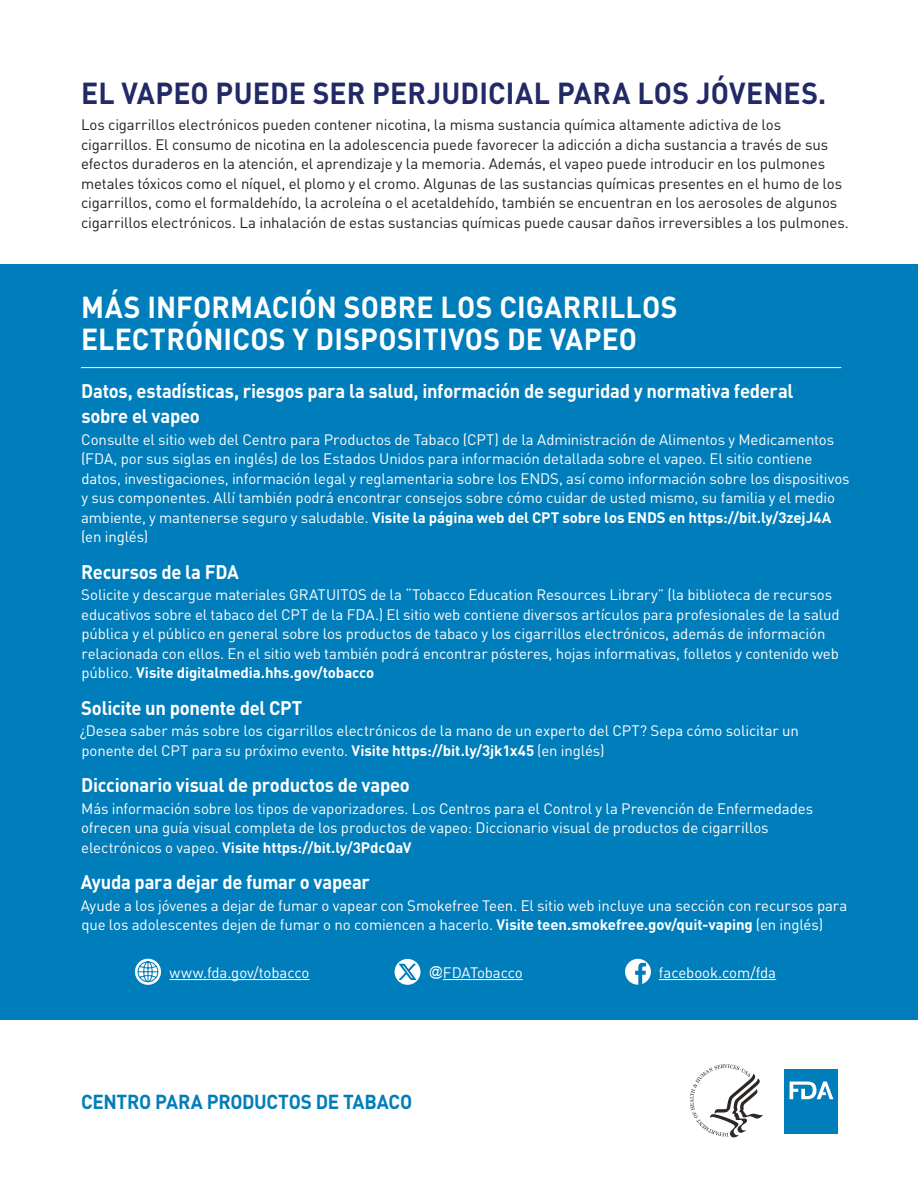
<style>
.page{position:relative;width:918px;height:1188px;background:#fff}
.page>*{position:absolute;margin:0;border:0;box-sizing:border-box;transform-origin:0 0}
.t1{font:700 30px/31.5px "DIN Pro";letter-spacing:.005em;color:#fff;scale:.94 1}
.t2{font:700 30px "DIN Pro";letter-spacing:.005em;color:#212a67;scale:.94 1}
.t3{font:700 19.95px "DIN Pro";letter-spacing:-.015em;color:#007dbb;scale:.94 1}
.t4{font:700 19.5px/25.5px "DIN Pro";letter-spacing:-.015em;color:#fff;scale:.94 1}
.t5{font:15px/19.5px "DIN Pro";letter-spacing:-.01em;color:#fff}
.t6{font:15px/19.5px "DIN Pro";letter-spacing:-.01em;color:#231f20}
.s1{font-weight:700}
.s2{font-family:"Arial";font-size:13.5px}
</style>
<div class="page">
<div style="left:0;top:264px;width:918px;height:756px;background:#007dbb"></div>
<div style="left:784px;top:1069px;width:54px;height:64px;background:#007dbb"></div>
<svg style="left:790px;top:1082px;width:43px;height:17px"></svg>
<svg style="left:690px;top:1064px;width:73px;height:74px"></svg>
<hr style="left:81px;top:367px;width:760px;height:1px;background:#fff">
<hr style="left:170px;top:979px;width:140px;height:1px;background:#fff">
<svg style="left:625px;top:959px;width:26px;height:26px"></svg>
<svg style="left:135px;top:959px;width:26px;height:26px"></svg>
<svg style="left:137px;top:961px;width:22px;height:21px"></svg>
<hr style="left:443px;top:979px;width:80px;height:1px;background:#fff">
<hr style="left:659px;top:979px;width:117px;height:1px;background:#fff">
<div style="left:395px;top:959px;width:25px;height:26px;background:#fff;border-radius:50%"></div>
<svg style="left:399px;top:964px;width:17px;height:16px"></svg>
<h3 class="t2" style="left:81px;top:68px;width:794px">EL VAPEO PUEDE SER PERJUDICIAL PARA LOS JÓVENES.</h3>
<p class="t6" style="left:81px;top:114px;width:769px">Los cigarrillos electrónicos pueden contener nicotina, la misma sustancia química altamente adictiva de los cigarrillos. El consumo de nicotina en la adolescencia puede favorecer la adicción a dicha sustancia a través de sus efectos duraderos en la atención, el aprendizaje y la memoria. Además, el vapeo puede introducir en los pulmones metales tóxicos como el níquel, el plomo y el cromo. Algunas de las sustancias químicas presentes en el humo de los cigarrillos, como el formaldehído, la acroleína o el acetaldehído, también se encuentran en los aerosoles de algunos cigarrillos electrónicos. La inhalación de estas sustancias químicas puede causar daños irreversibles a los pulmones.</p>
<h3 class="t1" style="left:81px;top:288px;width:636px">MÁS INFORMACIÓN SOBRE LOS CIGARRILLOS<br>ELECTRÓNICOS Y DISPOSITIVOS DE VAPEO</h3>
<h4 class="t4" style="left:81px;top:376px;width:759px">Datos, estadísticas, riesgos para la salud, información de seguridad y normativa federal sobre el vapeo</h4>
<p class="t5" style="left:81px;top:428px;width:770px">Consulte el sitio web del Centro para Productos de Tabaco (CPT) de la Administración de Alimentos y Medicamentos (FDA, por sus siglas en inglés) de los Estados Unidos para información detallada sobre el vapeo. El sitio contiene datos, investigaciones, información legal y reglamentaria sobre los ENDS, así como información sobre los dispositivos y sus componentes. Allí también podrá encontrar consejos sobre cómo cuidar de usted mismo, su familia y el medio ambiente, y mantenerse seguro y saludable. <span class="s1">Visite la página web del CPT sobre los ENDS en https://bit.ly/3zejJ4A </span>(en inglés)</p>
<h4 class="t4" style="left:81px;top:557px;width:169px">Recursos de la FDA</h4>
<p class="t5" style="left:81px;top:584px;width:760px">Solicite y descargue materiales GRATUITOS de la “Tobacco Education Resources Library” (la biblioteca de recursos educativos sobre el tabaco del CPT de la FDA.) El sitio web contiene diversos artículos para profesionales de la salud pública y el público en general sobre los productos de tabaco y los cigarrillos electrónicos, además de información relacionada con ellos. En el sitio web también podrá encontrar pósteres, hojas informativas, folletos y contenido web público. <span class="s1">Visite digitalmedia.hhs.gov/tobacco</span></p>
<h4 class="t4" style="left:81px;top:693px;width:237px">Solicite un ponente del CPT</h4>
<p class="t5" style="left:80px;top:720px;width:721px">¿Desea saber más sobre los cigarrillos electrónicos de la mano de un experto del CPT? Sepa cómo solicitar un ponente del CPT para su próximo evento. <span class="s1">Visite https://bit.ly/3jk1x45</span> (en inglés)</p>
<h4 class="t4" style="left:81px;top:770px;width:351px">Diccionario visual de productos de vapeo</h4>
<p class="t5" style="left:81px;top:797px;width:734px">Más información sobre los tipos de vaporizadores. Los Centros para el Control y la Prevención de Enfermedades ofrecen una guía visual completa de los productos de vapeo: Diccionario visual de productos de cigarrillos electrónicos o vapeo. <span class="s1">Visite https://bit.ly/3PdcQaV</span></p>
<h4 class="t4" style="left:81px;top:867px;width:309px">Ayuda para dejar de fumar o vapear</h4>
<p class="t5" style="left:81px;top:894px;width:768px">Ayude a los jóvenes a dejar de fumar o vapear con Smokefree Teen. El sitio web incluye una sección con recursos para que los adolescentes dejen de fumar o no comiencen a hacerlo. <span class="s1">Visite teen.smokefree.gov/quit-vaping</span> (en inglés)</p>
<p class="t5" style="left:170px;top:961px;width:141px">www.fda.gov/tobacco</p>
<p class="t5" style="left:429px;top:961px;width:95px"><span class="s2">@</span>FDATobacco</p>
<p class="t5" style="left:659px;top:961px;width:119px">facebook.com/fda</p>
<h2 class="t3" style="left:81px;top:1085px;width:354px">CENTRO PARA PRODUCTOS DE TABACO</h2>
</div>
